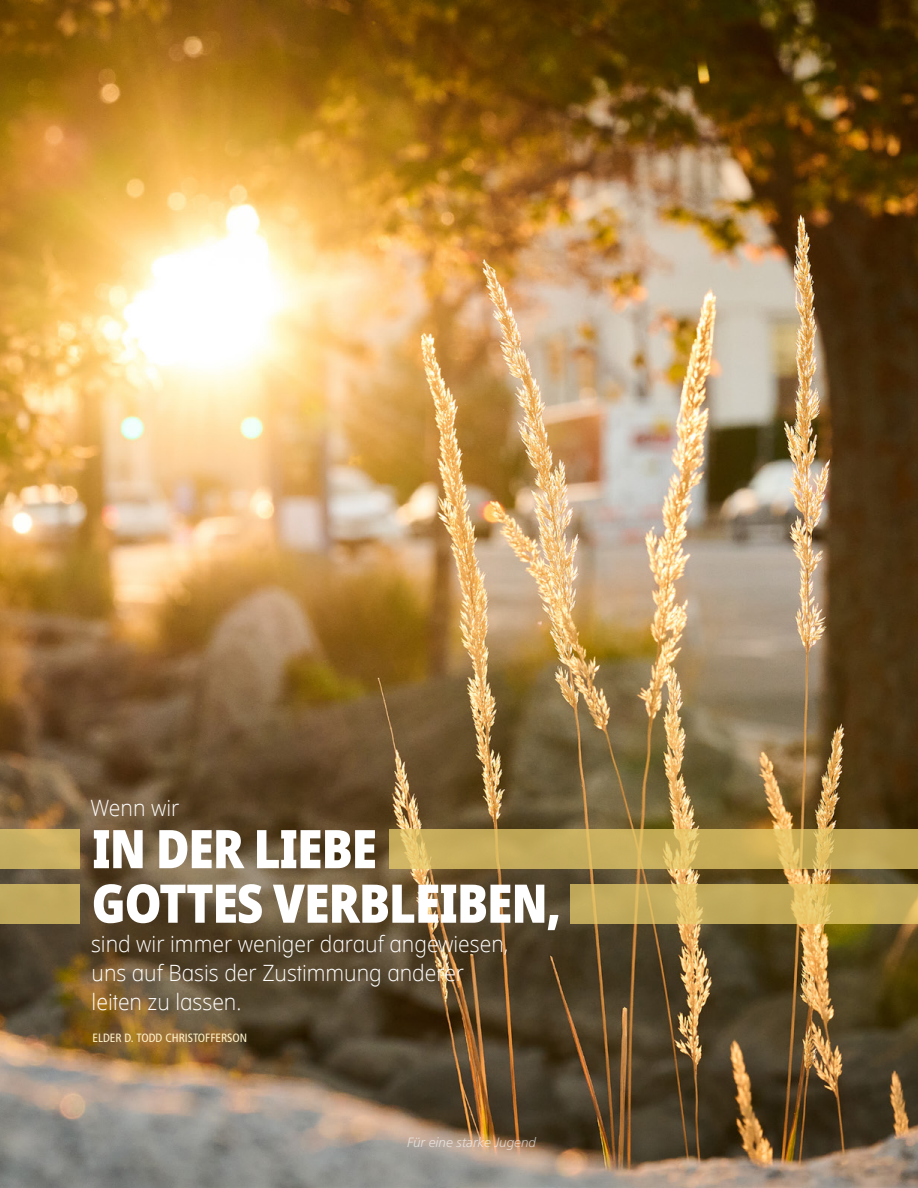
<style>
.page{position:relative;width:918px;height:1188px;background:#fff}
.page>*{position:absolute;margin:0;border:0;box-sizing:border-box;transform-origin:0 0}
.artcl10_p1_figure_im{font:800 53.4px/54.6px "Dots Solid Condlds Lat";letter-spacing:-.025em;color:#fff;scale:.94 1}
.artcl10_p1_figure_im-2{font:300 22.5px/29.2px "Dots Solidlds Lat";color:#fff;scale:.94 1}
.t1{font:italic 300 13.5px "Frutigerlds Lat";color:#fff}
.artcl10_p1_figure_im-3{font:condensed 12px "Frutigerlds Lat";color:#fff2c9}
</style>
<div class="page">
<img style="left:0;top:0;width:918px;height:1188px">
<div style="left:0;top:884px;width:80px;height:39px;background:#c1a85c"></div>
<svg style="left:571px;top:884px;width:347px;height:39px;background:#cab05d"></svg>
<div style="left:0;top:830px;width:80px;height:39px;background:linear-gradient(to right,#c4ac61,#d1b463)"></div>
<svg style="left:389px;top:830px;width:529px;height:39px;background:#caaf5c"></svg>
<p class="artcl10_p1_figure_im-2" style="left:90px;top:793px;width:96px">Wenn wir</p>
<p class="artcl10_p1_figure_im" style="left:92px;top:823px;width:501px">IN DER LIEBE<br>GOTTES VERBLEIBEN,</p>
<p class="artcl10_p1_figure_im-2" style="left:91px;top:929px;width:446px">sind wir immer weniger darauf angewiesen, uns auf Basis der Zustimmung anderer leiten zu lassen.</p>
<p class="artcl10_p1_figure_im-3" style="left:93px;top:1029px;width:156px">ELDER D. TODD CHRISTOFFERSON</p>
<p class="t1" style="left:407px;top:1133px;width:131px">Für eine starke Jugend</p>
</div>
